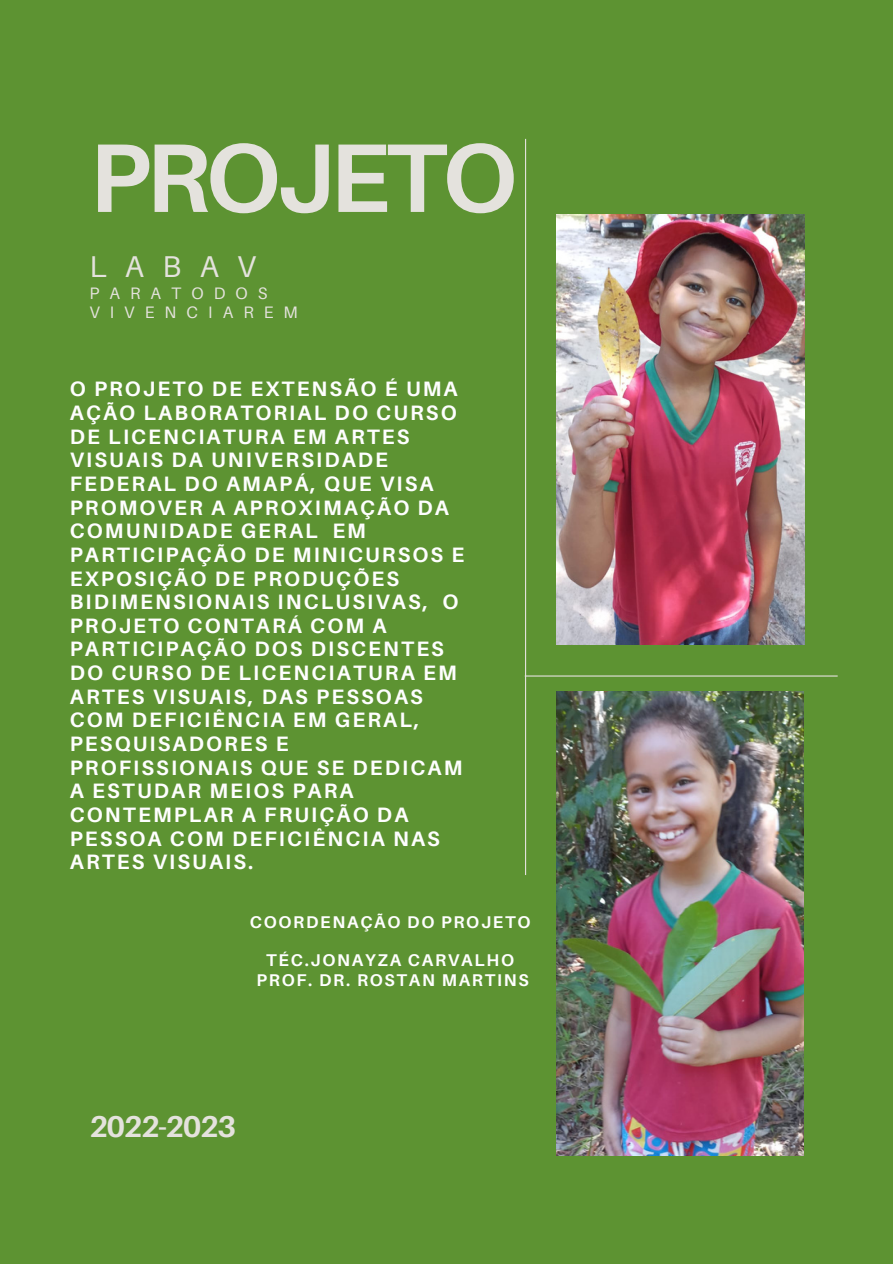
<style>
.page{position:relative;width:893px;height:1264px;background:#fff}
.page>*{position:absolute;margin:0;border:0;box-sizing:border-box;transform-origin:0 0}
.t1{font:700 97.65px "Aileron";letter-spacing:-.045em;color:#e4e2dd}
.t2{font:700 30.15px "Aileron";letter-spacing:-.05em;color:#e4e2dd}
.t3{font:30.15px "Aileron";letter-spacing:.61em;color:#e4e2dd}
.t4{font:700 20.85px/23.7px "Aileron";letter-spacing:.1em;color:#fefefe}
.t5{font:700 16.95px "Aileron";letter-spacing:.1em;color:#fefefe}
.t6{font:16.65px "Aileron";letter-spacing:.61em;color:#e4e2dd}
</style>
<div class="page">
<div style="left:0;top:0;width:892px;height:1263px;background:#5d9332"></div>
<hr style="left:525px;top:139px;width:1px;height:736px;background:#e4e2dd">
<hr style="left:524px;top:675px;width:313px;height:1px;background:#e4e2dd">
<img style="left:557px;top:214px;width:247px;height:430px">
<img style="left:557px;top:691px;width:246px;height:464px">
<p class="t1" style="left:89px;top:117px;width:429px">PROJETO</p>
<p class="t3" style="left:89px;top:247px;width:168px">LABAV</p>
<p class="t6" style="left:89px;top:283px;width:180px">PARATODOS</p>
<p class="t6" style="left:89px;top:302px;width:210px">VIVENCIAREM</p>
<p class="t4" style="left:70px;top:377px;width:396px">O PROJETO DE EXTENSÃO É UMA<br>AÇÃO LABORATORIAL DO CURSO<br>DE LICENCIATURA EM ARTES<br>VISUAIS DA UNIVERSIDADE<br>FEDERAL DO AMAPÁ, QUE VISA<br>PROMOVER A APROXIMAÇÃO DA<br>COMUNIDADE GERAL EM<br>PARTICIPAÇÃO DE MINICURSOS E<br>EXPOSIÇÃO DE PRODUÇÕES<br>BIDIMENSIONAIS INCLUSIVAS, O<br>PROJETO CONTARÁ COM A<br>PARTICIPAÇÃO DOS DISCENTES<br>DO CURSO DE LICENCIATURA EM<br>ARTES VISUAIS, DAS PESSOAS<br>COM DEFICIÊNCIA EM GERAL,<br>PESQUISADORES E<br>PROFISSIONAIS QUE SE DEDICAM<br>A ESTUDAR MEIOS PARA<br>CONTEMPLAR A FRUIÇÃO DA<br>PESSOA COM DEFICIÊNCIA NAS<br>ARTES VISUAIS.</p>
<p class="t5" style="left:250px;top:911px;width:282px">COORDENAÇÃO DO PROJETO</p>
<p class="t5" style="left:266px;top:950px;width:249px">TÉC.JONAYZA CARVALHO</p>
<p class="t5" style="left:256px;top:969px;width:274px">PROF. DR. ROSTAN MARTINS</p>
<p class="t2" style="left:89px;top:1107px;width:148px">2022-2023</p>
</div>
